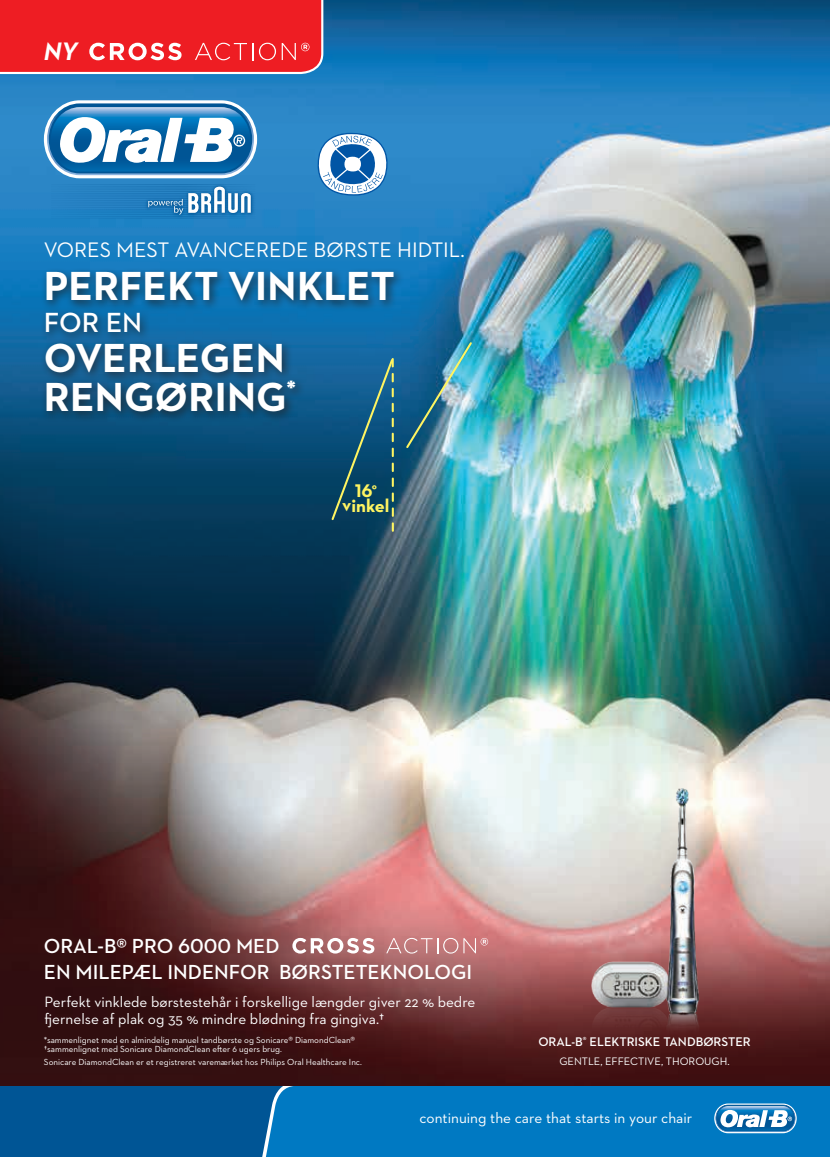
<style>
.page{position:relative;width:830px;height:1157px;background:#fff}
.page>*{position:absolute;margin:0;border:0;box-sizing:border-box;transform-origin:0 0}
.t1{font:700 41.25px/39.3px "Neutraface 2 Text";letter-spacing:.005em;color:#fff}
.t2{font:600 28.2px "Neutraface 2 Text";color:#fff}
.t3{font:italic 700 25.65px "Neutraface 2 Text";color:#fff}
.t4{font:21.45px "Neutraface 2 Text";color:#fff}
.t5{font:600 20.7px/26.2px "Neutraface 2 Text";color:#fff}
.t6{font:700 18.6px/14.5px "Neutraface 2 Text";letter-spacing:-.005em;color:#fff461;text-align:center}
.t7{font:15.3px/17.2px "Neutraface 2 Text";color:#fff}
.t8{font:600 12.75px "Neutraface 2 Text";color:#fff}
.t9{font:11.1px "Neutraface 2 Text";color:#fff}
.t10{font:9px/9px "Neutraface 2 Text";color:#fff}
</style>
<div class="page">
<img style="left:0;top:0;width:829px;height:1086px">
<div style="left:283px;top:1086px;width:546px;height:71px;background:#0079c2"></div>
<svg style="left:713px;top:1103px;width:83px;height:30px"></svg>
<div style="left:41px;top:267px;width:363px;height:156px;background:#231f20;opacity:.75"></div>
<svg style="left:317px;top:133px;width:70px;height:63px"></svg>
<img style="left:578px;top:773px;width:209px;height:279px">
<svg style="left:292px;top:938px;width:82px;height:15px"></svg>
<svg style="left:386px;top:938px;width:102px;height:15px;background:#cd8d8f"></svg>
<img style="left:103px;top:141px;width:164px;height:87px">
<hr style="left:51px;top:184px;width:204px;height:1px;background:#005595">
<hr style="left:51px;top:186px;width:204px;height:1px;background:#005595">
<hr style="left:51px;top:188px;width:204px;height:1px;background:#005595">
<hr style="left:51px;top:189px;width:204px;height:1px;background:#005595">
<hr style="left:51px;top:191px;width:204px;height:1px;background:#005595">
<hr style="left:51px;top:193px;width:204px;height:1px;background:#005595">
<hr style="left:51px;top:195px;width:204px;height:1px;background:#005595">
<hr style="left:51px;top:196px;width:204px;height:1px;background:#005595">
<hr style="left:51px;top:198px;width:204px;height:1px;background:#005595">
<hr style="left:51px;top:200px;width:204px;height:1px;background:#005595">
<hr style="left:51px;top:202px;width:204px;height:1px;background:#005595">
<hr style="left:51px;top:204px;width:204px;height:1px;background:#005595">
<hr style="left:51px;top:205px;width:204px;height:1px;background:#005595">
<hr style="left:51px;top:207px;width:204px;height:1px;background:#005595">
<hr style="left:51px;top:209px;width:204px;height:1px;background:#005595">
<hr style="left:51px;top:211px;width:204px;height:1px;background:#005595">
<hr style="left:51px;top:212px;width:204px;height:1px;background:#005595">
<hr style="left:51px;top:214px;width:204px;height:1px;background:#005595">
<hr style="left:51px;top:216px;width:204px;height:1px;background:#005595">
<hr style="left:51px;top:218px;width:204px;height:1px;background:#005595">
<svg style="left:148px;top:187px;width:103px;height:28px;background:#5a9ac8"></svg>
<svg style="left:44px;top:100px;width:213px;height:78px"></svg>
<svg style="left:330px;top:357px;width:64px;height:174px;background:#175678"></svg>
<img style="left:404px;top:340px;width:69px;height:110px">
<svg style="left:0;top:0;width:324px;height:75px;background:#ec3037"></svg>
<div style="left:0;top:1086px;width:283px;height:71px;background:#005595"></div>
<h3 class="t3" style="left:44px;top:35px;width:35px">NY</h3>
<h3 class="t4" style="left:44px;top:236px;width:422px">VORES MEST AVANCEREDE BØRSTE HIDTIL.</h3>
<h1 class="t1" style="left:44px;top:266px;width:352px">PERFEKT VINKLET</h1>
<h2 class="t2" style="left:44px;top:305px;width:100px">FOR EN</h2>
<h1 class="t1" style="left:44px;top:337px;width:254px">OVERLEGEN<br>RENGØRING<sup>*</sup></h1>
<h3 class="t6" style="left:342px;top:483px;width:49px">16<sup>º </sup>vinkel</h3>
<h3 class="t5" style="left:44px;top:932px;width:429px">ORAL-B® PRO 6000 MED<br>EN MILEPÆL INDENFOR BØRSTETEKNOLOGI</h3>
<h3 class="t7" style="left:45px;top:992px;width:432px">Perfekt vinklede børstestehår i forskellige længder giver 22 % bedre fjernelse af plak og 35 % mindre blødning fra gingiva.†</h3>
<p class="t10" style="left:44px;top:1035px;width:312px">*sammenlignet med en almindelig manuel tandbørste og Sonicare® DiamondClean® †sammenlignet med Sonicare DiamondClean efter 6 ugers brug.</p>
<p class="t10" style="left:44px;top:1057px;width:319px">Sonicare DiamondClean er et registreret varemærket hos Philips Oral Healthcare Inc.</p>
<h3 class="t8" style="left:538px;top:1033px;width:214px">ORAL-B<sup>®</sup> ELEKTRISKE TANDBØRSTER</h3>
<p class="t9" style="left:559px;top:1054px;width:172px">GENTLE, EFFECTIVE, THOROUGH.</p>
<h3 class="t7" style="left:419px;top:1109px;width:274px">continuing the care that starts in your chair</h3>
</div>
